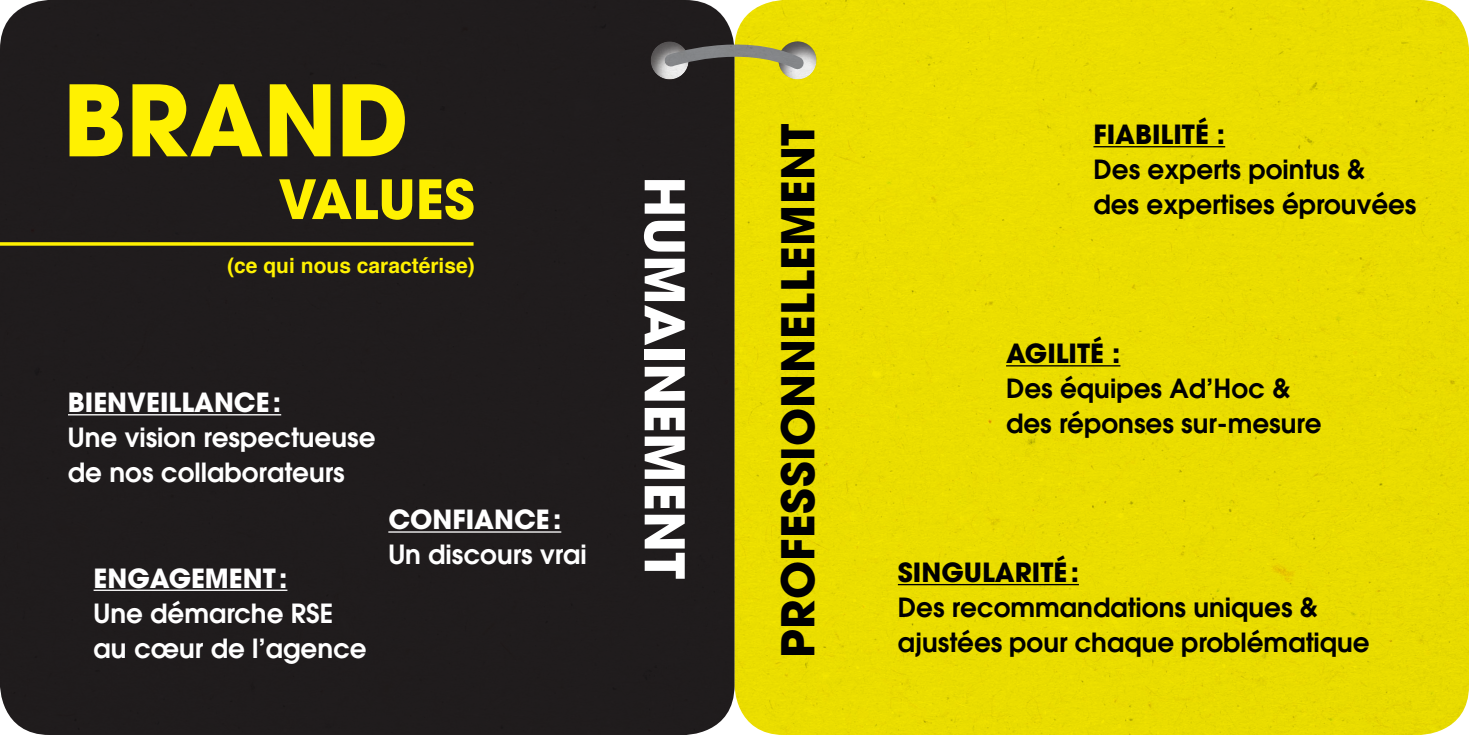
<style>
.page{position:relative;width:1469px;height:735px;background:#fff}
.page>*{position:absolute;margin:0;border:0;box-sizing:border-box;transform-origin:0 0}
.t1{font:700 97.3px "Avant Garde LT";color:#fff101}
.t2{font:700 54.07px "Avant Garde LT";color:#fff}
.t3{font:700 53.55px "Avant Garde LT";color:#fff101}
.t4{font:700 44.8px "Avant Garde LT";letter-spacing:.01em;color:#000001}
.t5{font:600 26.25px/35px "Avant Garde LT";color:#000001}
.t6{font:600 26.25px/35px "Avant Garde LT";color:#fff}
.t7{font:700 26.25px "Avant Garde LT";color:#000001}
.t8{font:700 21px "Helvetica";color:#fff101}
.s1{font-weight:700}
</style>
<div class="page">
<img style="left:0;top:0;width:1468px;height:734px">
<hr style="left:0;top:242px;width:473px;height:3px;background:#fff101">
<hr style="left:388px;top:531px;width:173px;height:1px;background:#fff">
<hr style="left:68px;top:414px;width:213px;height:1px;background:#fff">
<hr style="left:94px;top:589px;width:193px;height:1px;background:#fff">
<hr style="left:1006px;top:365px;width:114px;height:1px;background:#000001">
<hr style="left:897px;top:583px;width:181px;height:2px;background:#000001">
<hr style="left:1093px;top:146px;width:132px;height:1px;background:#000001">
<p class="t1" style="left:63px;top:57px;width:348px">BRAND</p>
<p class="t3" style="left:278px;top:164px;width:198px">VALUES</p>
<p class="t8" style="left:227px;top:248px;width:249px">(ce qui nous caractérise)</p>
<p class="t6" style="left:68px;top:384px;width:309px"><span class="s1">BIENVEILLANCE:<br></span>Une vision respectueuse de nos collaborateurs</p>
<p class="t6" style="left:94px;top:559px;width:275px"><span class="s1">ENGAGEMENT :<br></span>Une démarche RSE au cœur de l’agence</p>
<p class="t6" style="left:388px;top:501px;width:200px"><span class="s1">CONFIANCE:<br></span>Un discours vrai</p>
<p class="t2" style="left:699px;top:176px;width:404px;rotate:90deg">HUMAINEMENT</p>
<p class="t4" style="left:769px;top:657px;width:536px;rotate:-90deg">PROFESSIONNELLEMENT</p>
<p class="t7" style="left:1093px;top:117px;width:133px">FIABILITÉ :</p>
<p class="t5" style="left:1093px;top:151px;width:324px">Des experts pointus &amp; des expertises éprouvées</p>
<p class="t7" style="left:1006px;top:336px;width:116px">AGILITÉ :</p>
<p class="t5" style="left:1006px;top:370px;width:317px">Des équipes Ad’Hoc &amp; des réponses sur-mesure</p>
<p class="t7" style="left:897px;top:555px;width:182px">SINGULARITÉ:</p>
<p class="t5" style="left:897px;top:589px;width:473px">Des recommandations uniques &amp; ajustées pour chaque problématique</p>
</div>
